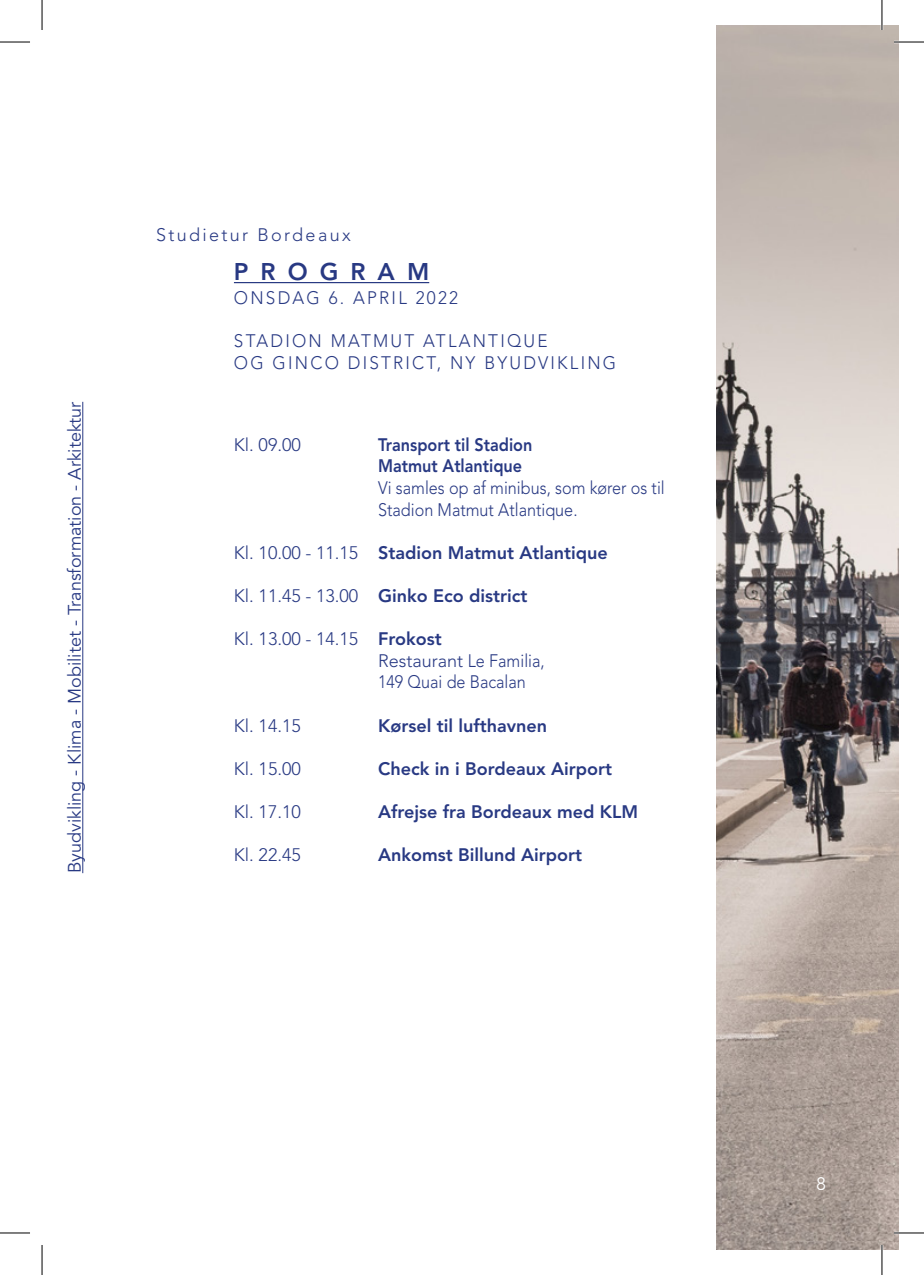
<style>
.page{position:relative;width:924px;height:1275px;background:#fff}
.page>*{position:absolute;margin:0;border:0;box-sizing:border-box;transform-origin:0 0}
.t1{font:800 24px "Avenir LT Std";letter-spacing:.5em;color:#283983}
.t2{font:800 18px "Avenir LT Std";color:#283983}
.t3{font:300 18px "Avenir LT Std";color:#283983}
.t4{font:300 18px "Avenir LT Std";color:#283983;scale:.9 1}
.t5{font:300 18px/21.6px "Avenir LT Std";letter-spacing:.13em;color:#283983;scale:.95 1}
.t6{font:18px "Avenir LT Std";color:#283983}
.t7{font:800 18px "Avenir LT Std";color:#283983;scale:.9 1}
.t8{font:300 18px "Avenir LT Std";letter-spacing:.13em;color:#283983}
.t9{font:18px "Avenir LT Std";color:#fff}
.s1{font-weight:300}
.s2{font-weight:800}
</style>
<div class="page">
<img style="left:716px;top:25px;width:182px;height:1224px">
<hr style="left:82px;top:402px;width:1px;height:471px;background:#283983">
<hr style="left:234px;top:282px;width:195px;height:1px;background:#283983">
<hr style="left:893px;top:41px;width:30px;height:2px;background:#fff">
<hr style="left:893px;top:1231px;width:30px;height:3px;background:#fff">
<hr style="left:880px;top:0;width:2px;height:30px;background:#fff">
<hr style="left:880px;top:1245px;width:2px;height:30px;background:#fff">
<hr style="left:0;top:42px;width:30px;height:1px;background:#000">
<hr style="left:893px;top:42px;width:30px;height:1px;background:#000">
<hr style="left:0;top:1232px;width:30px;height:1px;background:#000">
<hr style="left:893px;top:1232px;width:30px;height:1px;background:#000">
<hr style="left:42px;top:0;width:1px;height:30px;background:#000">
<hr style="left:42px;top:1245px;width:1px;height:30px;background:#000">
<hr style="left:881px;top:0;width:1px;height:30px;background:#000">
<hr style="left:881px;top:1245px;width:1px;height:30px;background:#000">
<p class="t6" style="left:64px;top:873px;width:473px;rotate:-90deg">Byudvikling - Klima - Mobilitet - Transformation - Arkitektur</p>
<p class="t8" style="left:156px;top:224px;width:196px">Studietur Bordeaux</p>
<p class="t1" style="left:234px;top:258px;width:197px">PROGRAM</p>
<p class="t5" style="left:234px;top:287px;width:237px">ONSDAG 6. APRIL 2022</p>
<p class="t5" style="left:234px;top:330px;width:404px">STADION MATMUT ATLANTIQUE<br>OG GINCO DISTRICT, NY BYUDVIKLING</p>
<p class="t3" style="left:234px;top:434px;width:68px">Kl. 09.00</p>
<p class="t7" style="left:378px;top:434px;width:173px">Transport til Stadion</p>
<p class="t7" style="left:378px;top:455px;width:162px">Matmut Atlantique</p>
<p class="t4" style="left:378px;top:477px;width:320px">Vi samles op af minibus, som kører os til</p>
<p class="t4" style="left:378px;top:499px;width:223px">Stadion Matmut Atlantique.</p>
<p class="t2" style="left:234px;top:542px;width:375px"><span class="s1">Kl. 10.00 - 11.15</span> Stadion Matmut Atlantique</p>
<p class="t2" style="left:234px;top:585px;width:295px"><span class="s1">Kl. 11.45 - 13.00</span> Ginko Eco district</p>
<p class="t3" style="left:234px;top:628px;width:209px">Kl. 13.00 - 14.15 <span class="s2">Frokost</span></p>
<p class="t3" style="left:378px;top:650px;width:168px">Restaurant Le Familia,</p>
<p class="t4" style="left:378px;top:671px;width:166px">149 Quai de Bacalan</p>
<p class="t3" style="left:234px;top:715px;width:68px">Kl. 14.15</p>
<p class="t2" style="left:378px;top:715px;width:171px">Kørsel til lufthavnen</p>
<p class="t3" style="left:234px;top:758px;width:68px">Kl. 15.00</p>
<p class="t2" style="left:378px;top:758px;width:235px">Check in i Bordeaux Airport</p>
<p class="t3" style="left:234px;top:801px;width:68px">Kl. 17.10</p>
<p class="t2" style="left:378px;top:801px;width:261px">Afrejse fra Bordeaux med KLM</p>
<p class="t3" style="left:234px;top:844px;width:68px">Kl. 22.45</p>
<p class="t2" style="left:378px;top:844px;width:205px">Ankomst Billund Airport</p>
<p class="t9" style="left:815px;top:1174px;width:12px">8</p>
</div>
